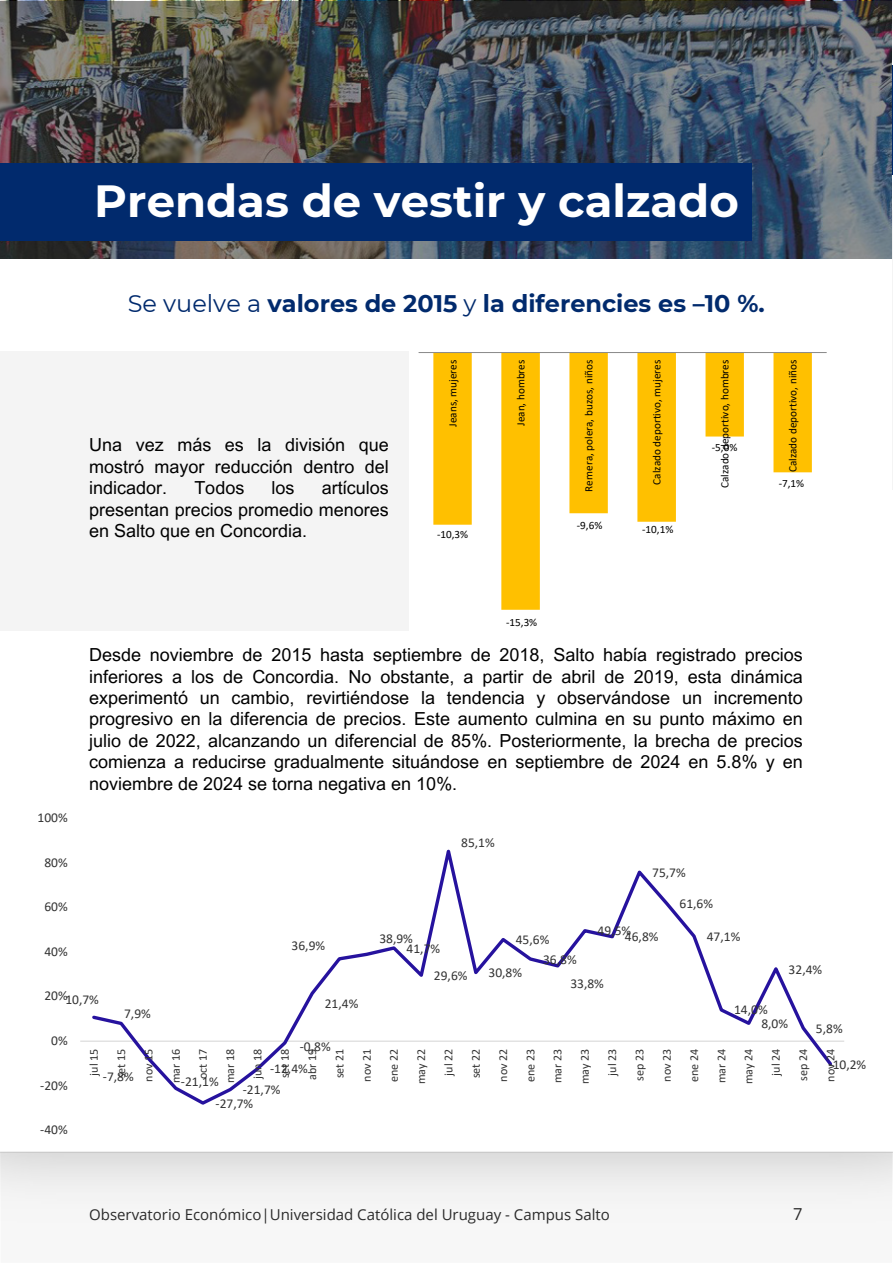
<style>
.page{position:relative;width:893px;height:1263px;background:#fff}
.page>*{position:absolute;margin:0;border:0;box-sizing:border-box;transform-origin:0 0}
.t1{font:700 45px "Montserrat";color:#fff}
.t2{font:700 24px "Montserrat";color:#012a6d}
.t3{font:18px/21.3px "Arial MT Pro";color:#000;text-align:justify}
.t4{font:16.5px "Open Sans";color:#2b2b2b}
.t5{font:15px "Open Sans";color:#2b2b2b}
.t6{font:13.5px/21.1px "Calibri";color:#333}
.t7{font:12px "Calibri";letter-spacing:-.005em;color:#333}
.t8{font:11.1px "Calibri";letter-spacing:.005em;color:#000}
.s1{font-weight:400}
</style>
<div class="page">
<img style="left:0;top:1px;width:892px;height:258px">
<div style="left:0;top:351px;width:409px;height:280px;background:#f4f4f4"></div>
<div style="left:0;top:163px;width:751px;height:78px;background:#012a6d"></div>
<hr style="left:892px;top:65px;width:1px;height:110px;background:#012a6d">
<hr style="left:892px;top:211px;width:1px;height:279px;background:#f4f4f4">
<svg style="left:433px;top:353px;width:379px;height:257px"></svg>
<hr style="left:419px;top:352px;width:408px;height:1px;background:#898989">
<hr style="left:80px;top:1040px;width:764px;height:2px;background:#d9d9d9">
<svg style="left:90px;top:849px;width:745px;height:256px"></svg>
<p class="t1" style="left:94px;top:168px;width:646px">Prendas de vestir y calzado</p>
<p class="t2" style="left:128px;top:286px;width:638px"><span class="s1">Se vuelve a</span> valores de 2015 <span class="s1">y</span> la diferencies es –10 %.</p>
<p class="t3" style="left:89px;top:435px;width:301px">Una vez más es la división que mostró mayor reducción dentro del indicador.</p>
<p class="t3" style="left:89px;top:478px;width:301px;text-indent:233px">artículos presentan precios promedio menores en Salto que en Concordia.</p>
<p class="t3" style="left:194px;top:478px;width:51px">Todos</p>
<p class="t3" style="left:272px;top:478px;width:24px">los</p>
<p class="t8" style="left:445px;top:427px;width:69px;rotate:-90deg">Jeans, mujeres</p>
<p class="t8" style="left:513px;top:426px;width:68px;rotate:-90deg">Jean, hombres</p>
<p class="t8" style="left:581px;top:492px;width:133px;rotate:-90deg">Remera, polera, buzos, niños</p>
<p class="t8" style="left:649px;top:485px;width:126px;rotate:-90deg">Calzado deportivo, mujeres</p>
<p class="t8" style="left:717px;top:488px;width:130px;rotate:-90deg">Calzado deportivo, hombres</p>
<p class="t8" style="left:785px;top:472px;width:114px;rotate:-90deg">Calzado deportivo, niños</p>
<p class="t8" style="left:712px;top:439px;width:27px">-5,0%</p>
<p class="t8" style="left:779px;top:476px;width:27px">-7,1%</p>
<p class="t8" style="left:437px;top:527px;width:33px">-10,3%</p>
<p class="t8" style="left:506px;top:615px;width:33px">-15,3%</p>
<p class="t8" style="left:577px;top:517px;width:27px">-9,6%</p>
<p class="t8" style="left:642px;top:521px;width:33px">-10,1%</p>
<p class="t6" style="left:38px;top:806px;width:32px">100%</p>
<p class="t6" style="left:44px;top:851px;width:25px">80%</p>
<p class="t6" style="left:44px;top:896px;width:25px">60%</p>
<p class="t6" style="left:44px;top:940px;width:25px">40%</p>
<p class="t3" style="left:89px;top:645px;width:715px">Desde noviembre de 2015 hasta septiembre de 2018, Salto había registrado precios inferiores a los de Concordia. No obstante, a partir de abril de 2019, esta dinámica experimentó un cambio, revirtiéndose la tendencia y observándose un incremento progresivo en la diferencia de precios. Este aumento culmina en su punto máximo en julio de 2022, alcanzando un diferencial de 85%. Posteriormente, la brecha de precios comienza a reducirse gradualmente situándose en septiembre de 2024 en 5.8% y en noviembre de 2024 se torna negativa en 10%.</p>
<p class="t6" style="left:461px;top:831px;width:35px">85,1%</p>
<p class="t6" style="left:292px;top:935px;width:35px">36,9%</p>
<p class="t6" style="left:407px;top:933px;width:35px;line-height:9.8px;text-indent:-27px">38,9%<br>41,7%</p>
<p class="t6" style="left:434px;top:964px;width:35px">29,6%</p>
<p class="t6" style="left:652px;top:861px;width:35px">75,7%</p>
<p class="t6" style="left:679px;top:893px;width:35px">61,6%</p>
<p class="t6" style="left:707px;top:925px;width:35px">47,1%</p>
<p class="t6" style="left:598px;top:923px;width:62px">49,5%46,8%</p>
<p class="t6" style="left:543px;top:929px;width:35px;line-height:19.5px;text-indent:-27px">45,6%<br>36,8%</p>
<p class="t6" style="left:570px;top:972px;width:35px">33,8%</p>
<p class="t6" style="left:488px;top:961px;width:35px">30,8%</p>
<p class="t6" style="left:789px;top:958px;width:35px">32,4%</p>
<p class="t6" style="left:44px;top:985px;width:25px">20%</p>
<p class="t6" style="left:65px;top:989px;width:35px">10,7%</p>
<p class="t6" style="left:325px;top:992px;width:35px">21,4%</p>
<p class="t6" style="left:761px;top:1003px;width:28px;line-height:13.4px;text-indent:-27px">14,0%<br>8,0%</p>
<p class="t6" style="left:124px;top:1003px;width:28px">7,9%</p>
<p class="t6" style="left:816px;top:1017px;width:28px">5,8%</p>
<p class="t6" style="left:828px;top:1053px;width:39px">-10,2%</p>
<p class="t6" style="left:51px;top:1029px;width:18px">0%</p>
<p class="t6" style="left:300px;top:1035px;width:32px">-0,8%</p>
<p class="t7" style="left:86px;top:1075px;width:28px;rotate:-90deg">jul 15</p>
<p class="t7" style="left:113px;top:1078px;width:31px;rotate:-90deg">set 15</p>
<p class="t7" style="left:140px;top:1082px;width:34px;rotate:-90deg">nov 15</p>
<p class="t7" style="left:167px;top:1083px;width:36px;rotate:-90deg">mar 16</p>
<p class="t7" style="left:195px;top:1079px;width:32px;rotate:-90deg">oct 17</p>
<p class="t7" style="left:222px;top:1083px;width:36px;rotate:-90deg">mar 18</p>
<p class="t7" style="left:249px;top:1079px;width:32px;rotate:-90deg">jun 18</p>
<p class="t7" style="left:276px;top:1078px;width:31px;rotate:-90deg">set 18</p>
<p class="t7" style="left:304px;top:1080px;width:33px;rotate:-90deg">abr 19</p>
<p class="t7" style="left:331px;top:1078px;width:31px;rotate:-90deg">set 21</p>
<p class="t7" style="left:358px;top:1082px;width:34px;rotate:-90deg">nov 21</p>
<p class="t7" style="left:386px;top:1082px;width:35px;rotate:-90deg">ene 22</p>
<p class="t7" style="left:413px;top:1084px;width:37px;rotate:-90deg">may 22</p>
<p class="t7" style="left:440px;top:1075px;width:28px;rotate:-90deg">jul 22</p>
<p class="t7" style="left:467px;top:1078px;width:31px;rotate:-90deg">set 22</p>
<p class="t7" style="left:495px;top:1082px;width:34px;rotate:-90deg">nov 22</p>
<p class="t7" style="left:522px;top:1082px;width:35px;rotate:-90deg">ene 23</p>
<p class="t7" style="left:549px;top:1083px;width:36px;rotate:-90deg">mar 23</p>
<p class="t7" style="left:577px;top:1084px;width:37px;rotate:-90deg">may 23</p>
<p class="t7" style="left:604px;top:1075px;width:28px;rotate:-90deg">jul 23</p>
<p class="t7" style="left:631px;top:1080px;width:33px;rotate:-90deg">sep 23</p>
<p class="t7" style="left:658px;top:1082px;width:34px;rotate:-90deg">nov 23</p>
<p class="t7" style="left:686px;top:1082px;width:35px;rotate:-90deg">ene 24</p>
<p class="t7" style="left:713px;top:1083px;width:36px;rotate:-90deg">mar 24</p>
<p class="t7" style="left:740px;top:1084px;width:37px;rotate:-90deg">may 24</p>
<p class="t7" style="left:768px;top:1075px;width:28px;rotate:-90deg">jul 24</p>
<p class="t7" style="left:795px;top:1080px;width:33px;rotate:-90deg">sep 24</p>
<p class="t7" style="left:822px;top:1082px;width:34px;rotate:-90deg">nov 24</p>
<p class="t6" style="left:270px;top:1058px;width:39px">-12,4%</p>
<p class="t6" style="left:103px;top:1065px;width:32px">-7,8%</p>
<p class="t6" style="left:216px;top:1071px;width:39px;text-indent:-35px">-21,1% -27,7%</p>
<p class="t6" style="left:40px;top:1074px;width:29px">-20%</p>
<p class="t6" style="left:243px;top:1079px;width:39px">-21,7%</p>
<p class="t6" style="left:40px;top:1119px;width:29px">-40%</p>
<p class="t5" style="left:89px;top:1204px;width:522px">Observatorio Económico|Universidad Católica del Uruguay - Campus Salto</p>
<p class="t4" style="left:793px;top:1202px;width:11px">7</p>
</div>
